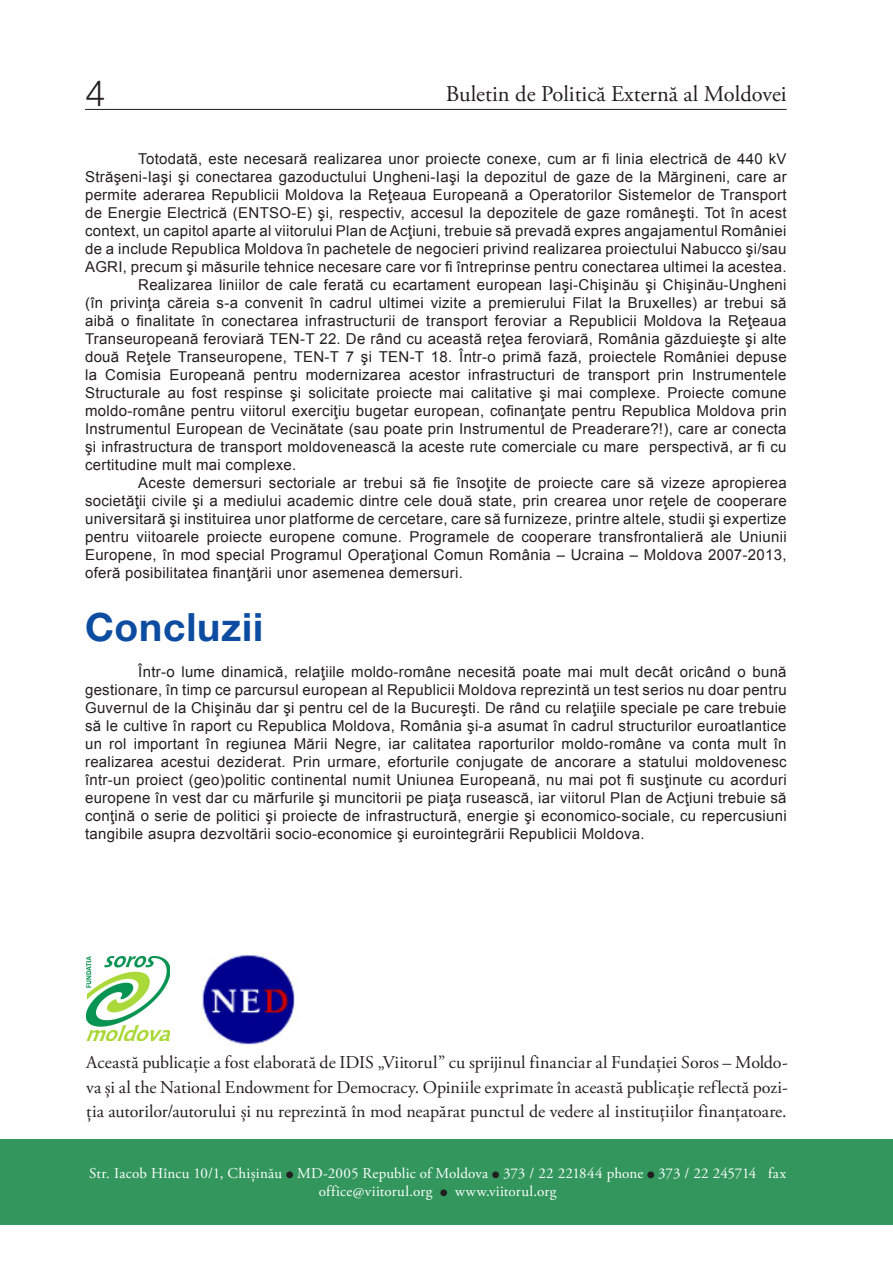
<style>
.page{position:relative;width:893px;height:1263px;background:#fff}
.page>*{position:absolute;margin:0;border:0;box-sizing:border-box;transform-origin:0 0}
.t1{font:700 39px "Helvetica Neue LT Pro";letter-spacing:.02em;color:#0d4da1}
.t2{font:300 36px "Helvetica Neue LT Pro";color:#231f20}
.t3{font:22.5px "Adobe Garamond Pro";color:#231f20}
.TEXTE_DE_BAZA{font:18px/24.3px "Adobe Garamond Pro";color:#231f20;text-align:justify}
.t4{font:15px/18px "Arial";letter-spacing:.02em;color:#231f20;text-align:justify}
.TEXTE_DE_BAZA-2{font:15px "Adobe Garamond Pro";letter-spacing:.015em;color:#fff}
</style>
<div class="page">
<hr style="left:85px;top:109px;width:702px;height:1px;background:#231f20">
<div style="left:0;top:1140px;width:893px;height:85px;background:#32965d"></div>
<img style="left:86px;top:957px;width:84px;height:83px">
<img style="left:202px;top:952px;width:94px;height:94px">
<div style="left:286px;top:1171px;width:7px;height:7px;border:2px solid #231f20;border-radius:50%"></div>
<div style="left:492px;top:1171px;width:7px;height:7px;border:2px solid #231f20;border-radius:50%"></div>
<div style="left:647px;top:1171px;width:7px;height:7px;border:2px solid #231f20;border-radius:50%"></div>
<div style="left:440px;top:1189px;width:7px;height:7px;border:2px solid #231f20;border-radius:50%"></div>
<h2 class="t2" style="left:85px;top:71px;width:22px">4</h2>
<h3 class="t3" style="left:446px;top:81px;width:342px">Buletin de Politică Externă al Moldovei</h3>
<p class="t4" style="left:85px;top:150px;width:703px;text-indent:53px">Totodată, este necesară realizarea unor proiecte conexe, cum ar fi linia electrică de 440 kV Străşeni-Iaşi şi conectarea gazoductului Ungheni-Iaşi la depozitul de gaze de la Mărgineni, care ar permite aderarea Republicii Moldova la Reţeaua Europeană a Operatorilor Sistemelor de Transport de Energie Electrică (ENTSO-E) şi, respectiv, accesul la depozitele de gaze româneşti. Tot în acest context, un capitol aparte al viitorului Plan de Acţiuni, trebuie să prevadă expres angajamentul României de a include Republica Moldova în pachetele de negocieri privind realizarea proiectului Nabucco şi/sau AGRI, precum şi măsurile tehnice necesare care vor fi întreprinse pentru conectarea ultimei la acestea.</p>
<p class="t4" style="left:85px;top:276px;width:703px;text-indent:53px">Realizarea liniilor de cale ferată cu ecartament european Iaşi-Chişinău şi Chişinău-Ungheni (în privinţa căreia s-a convenit în cadrul ultimei vizite a premierului Filat la Bruxelles) ar trebui să aibă o finalitate în conectarea infrastructurii de transport feroviar a Republicii Moldova la Reţeaua Transeuropeană feroviară TEN-T 22. De rând cu această reţea feroviară, România găzduieşte şi alte două Reţele Transeuropene, TEN-T 7 şi TEN-T 18. Într-o primă fază, proiectele României depuse la Comisia Europeană pentru modernizarea acestor infrastructuri de transport prin Instrumentele Structurale au fost respinse şi solicitate proiecte mai calitative şi mai complexe. Proiecte comune moldo-române pentru viitorul exerciţiu bugetar european, cofinanţate pentru Republica Moldova prin Instrumentul European de Vecinătate (sau poate prin Instrumentul de Preaderare?!), care ar conecta şi infrastructura de transport moldovenească la aceste rute comerciale cu mare perspectivă, ar fi cu certitudine mult mai complexe.</p>
<p class="t4" style="left:85px;top:474px;width:703px;text-indent:53px">Aceste demersuri sectoriale ar trebui să fie însoţite de proiecte care să vizeze apropierea societăţii civile şi a mediului academic dintre cele două state, prin crearea unor reţele de cooperare universitară şi instituirea unor platforme de cercetare, care să furnizeze, printre altele, studii şi expertize pentru viitoarele proiecte europene comune. Programele de cooperare transfrontalieră ale Uniunii Europene, în mod special Programul Operaţional Comun România – Ucraina – Moldova 2007-2013, oferă posibilitatea finanţării unor asemenea demersuri.</p>
<p class="t1" style="left:85px;top:603px;width:180px">Concluzii</p>
<p class="t4" style="left:85px;top:663px;width:703px;text-indent:53px">Într-o lume dinamică, relaţiile moldo-române necesită poate mai mult decât oricând o bună gestionare, în timp ce parcursul european al Republicii Moldova reprezintă un test serios nu doar pentru Guvernul de la Chişinău dar şi pentru cel de la Bucureşti. De rând cu relaţiile speciale pe care trebuie să le cultive în raport cu Republica Moldova, România şi-a asumat în cadrul structurilor euroatlantice un rol important în regiunea Mării Negre, iar calitatea raporturilor moldo-române va conta mult în realizarea acestui deziderat. Prin urmare, eforturile conjugate de ancorare a statului moldovenesc într-un proiect (geo)politic continental numit Uniunea Europeană, nu mai pot fi susţinute cu acorduri europene în vest dar cu mărfurile şi muncitorii pe piaţa rusească, iar viitorul Plan de Acţiuni trebuie să conţină o serie de politici şi proiecte de infrastructură, energie şi economico-sociale, cu repercusiuni tangibile asupra dezvoltării socio-economice şi eurointegrării Republicii Moldova.</p>
<p class="TEXTE_DE_BAZA" style="left:86px;top:1051px;width:703px">Această publicaţie a fost elaborată de IDIS „Viitorul” cu sprijinul financiar al Fundaţiei Soros – Moldo&shy;va şi al the National Endowment for Democracy. Opiniile exprimate în această publicaţie reflectă pozi&shy;ţia autorilor/autorului şi nu reprezintă în mod neapărat punctul de vedere al instituţiilor finanţatoare.</p>
<p class="TEXTE_DE_BAZA-2" style="left:89px;top:1164px;width:699px">Str. Iacob Hîncu 10/1, Chişinău MD-2005 Republic of Moldova 373 / 22 221844 phone 373 / 22 245714 fax</p>
<p class="TEXTE_DE_BAZA-2" style="left:319px;top:1182px;width:115px">office@viitorul.org</p>
<p class="TEXTE_DE_BAZA-2" style="left:455px;top:1182px;width:103px">www.viitorul.org</p>
</div>
